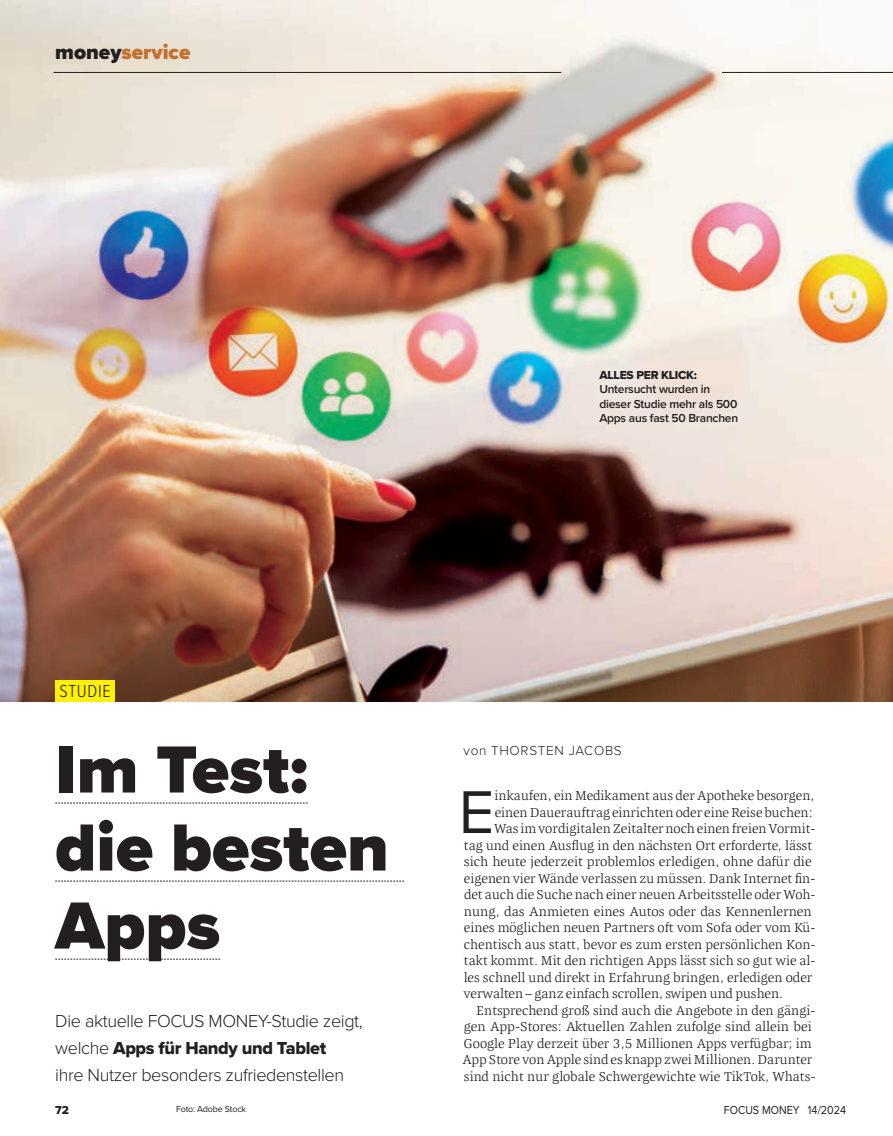
<style>
.page{position:relative;width:893px;height:1136px;background:#fff}
.page>*{position:absolute;margin:0;border:0;box-sizing:border-box;transform-origin:0 0}
.t1{font:900 69px/78px "Proxima Nova";color:#231f20}
.t2{font:62.55px "Proxima Nova";color:#231f20}
.t3{font:900 21px "Proxima Nova";color:#c3712e}
.t4{font:300 18px "Proxima Nova";letter-spacing:-.02em;color:#231f20}
.t5{font:18px "Proxima Nova Extrabld";letter-spacing:-.02em;color:#231f20}
.t6{font:300 18px "Proxima Nova Cond";letter-spacing:.035em;color:#231f20}
.t7{font:300 13.5px "Proxima Nova";letter-spacing:.05em;color:#231f20}
.t8{font:300 13.2px "Quador";color:#231f20}
.t9{font:600 12px/14.2px "Proxima Nova";letter-spacing:-.02em;color:#231f20}
.t10{font:12px "Proxima Nova";color:#231f20;scale:.9 1}
.t11{font:12px "Proxima Nova Extrabld";letter-spacing:-.02em;color:#231f20}
.t12{font:9px "Proxima Nova";letter-spacing:-.02em;color:#231f20}
.s1{color:#231f20}
.s2{font-family:"Proxima Nova";font-weight:300}
</style>
<div class="page">
<img style="left:0;top:0;width:893px;height:701px">
<hr style="left:722px;top:72px;width:171px;height:1px;background:#231f20">
<hr style="left:54px;top:72px;width:507px;height:1px;background:#231f20">
<svg style="left:55px;top:802px;width:253px;height:1px"></svg>
<svg style="left:55px;top:880px;width:349px;height:1px"></svg>
<svg style="left:55px;top:958px;width:165px;height:1px"></svg>
<div style="left:55px;top:680px;width:60px;height:21px;background:#fff101"></div>
<h3 class="t3" style="left:55px;top:36px;width:137px"><span class="s1">money</span>service</h3>
<h3 class="t6" style="left:60px;top:678px;width:53px">STUDIE</h3>
<p class="t11" style="left:599px;top:366px;width:99px">ALLES PER KLICK:</p>
<p class="t9" style="left:599px;top:382px;width:140px">Untersucht wurden in dieser Studie mehr als 500<br>Apps aus fast 50 Branchen</p>
<h1 class="t1" style="left:55px;top:730px;width:335px">Im Test: die besten<br>Apps</h1>
<p class="t7" style="left:463px;top:740px;width:160px">von THORSTEN JACOBS</p>
<h2 class="t2" style="left:459px;top:765px;width:37px">E</h2>
<p class="t8" style="left:495px;top:786px;width:321px">inkaufen, ein Medikament aus der Apotheke besorgen,</p>
<p class="t8" style="left:495px;top:802px;width:319px">einen Dauerauftrag einrichten oder eine Reise buchen:</p>
<p class="t8" style="left:494px;top:819px;width:323px">Was im vordigitalen Zeitalter noch einen freien Vormit-</p>
<p class="t8" style="left:464px;top:835px;width:350px">tag und einen Ausflug in den nächsten Ort erforderte, lässt</p>
<p class="t8" style="left:464px;top:852px;width:349px">sich heute jederzeit problemlos erledigen, ohne dafür die</p>
<p class="t8" style="left:464px;top:868px;width:353px">eigenen vier Wände verlassen zu müssen. Dank Internet fin-</p>
<p class="t8" style="left:464px;top:885px;width:353px">det auch die Suche nach einer neuen Arbeitsstelle oder Woh-</p>
<p class="t8" style="left:464px;top:901px;width:349px">nung, das Anmieten eines Autos oder das Kennenlernen</p>
<p class="t8" style="left:464px;top:918px;width:353px">eines möglichen neuen Partners oft vom Sofa oder vom Kü-</p>
<p class="t8" style="left:464px;top:934px;width:353px">chentisch aus statt, bevor es zum ersten persönlichen Kon-</p>
<p class="t8" style="left:464px;top:951px;width:353px">takt kommt. Mit den richtigen Apps lässt sich so gut wie al-</p>
<p class="t8" style="left:464px;top:967px;width:350px">les schnell und direkt in Erfahrung bringen, erledigen oder</p>
<p class="t8" style="left:463px;top:984px;width:321px">verwalten – ganz einfach scrollen, swipen und pushen.</p>
<p class="t8" style="left:476px;top:1000px;width:341px">Entsprechend groß sind auch die Angebote in den gängi-</p>
<p class="t8" style="left:464px;top:1017px;width:350px">gen App-Stores: Aktuellen Zahlen zufolge sind allein bei</p>
<p class="t8" style="left:464px;top:1033px;width:350px">Google Play derzeit über 3,5 Millionen Apps verfügbar; im</p>
<p class="t8" style="left:462px;top:1050px;width:351px">App Store von Apple sind es knapp zwei Millionen. Darunter</p>
<p class="t8" style="left:464px;top:1066px;width:351px">sind nicht nur globale Schwergewichte wie TikTok, Whats-</p>
<h3 class="t4" style="left:55px;top:1007px;width:309px">Die aktuelle FOCUS MONEY-Studie zeigt,</h3>
<h3 class="t5" style="left:55px;top:1034px;width:272px"><span class="s2">welche</span> Apps für Handy und Tablet</h3>
<h3 class="t4" style="left:55px;top:1061px;width:290px">ihre Nutzer besonders zufriedenstellen</h3>
<p class="t11" style="left:55px;top:1100px;width:15px">72</p>
<p class="t12" style="left:176px;top:1101px;width:72px">Foto: Adobe Stock</p>
<p class="t10" style="left:724px;top:1100px;width:137px">FOCUS MONEY 14/2024</p>
</div>
